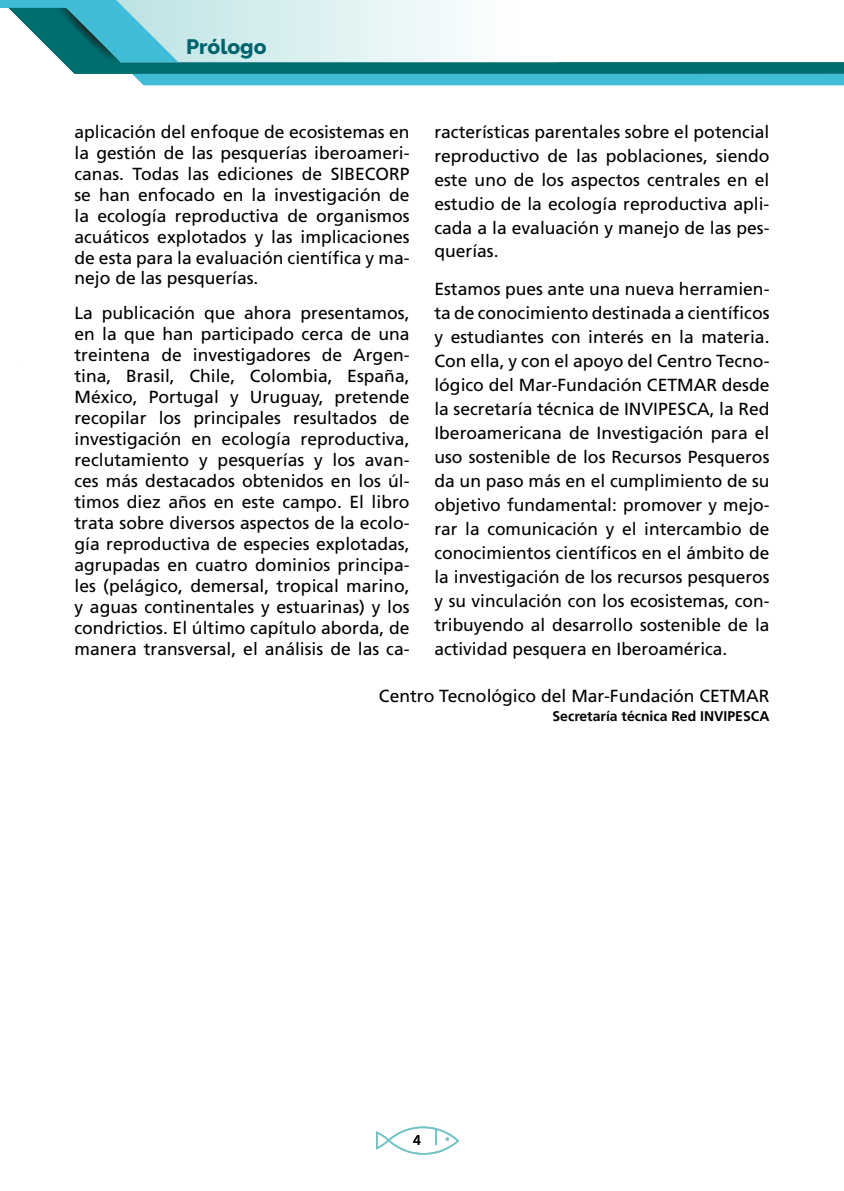
<style>
.page{position:relative;width:844px;height:1191px;background:#fff}
.page>*{position:absolute;margin:0;border:0;box-sizing:border-box;transform-origin:0 0}
.t1{font:800 21px "Raleway";color:#00646e}
.t2{font:17.5px/21px "Frutiger";color:#000;text-align:justify}
.t3{font:700 14px "Frutiger";color:#000}
.t4{font:14px "Frutiger";color:#000}
</style>
<div class="page">
<svg style="left:0;top:0;width:844px;height:85px"></svg>
<svg style="left:376px;top:1126px;width:83px;height:28px"></svg>
<p class="t1" style="left:186px;top:35px;width:106px">Capítulo 6</p>
<p class="t1" style="left:186px;top:35px;width:82px">Prólogo</p>
<p class="t2" style="left:74px;top:121px;width:336px">aplicación del enfoque de ecosistemas en la gestión de las pesquerías iberoameri&shy;canas. Todas las ediciones de SIBECORP se han enfocado en la investigación de la ecología reproductiva de organismos acuáticos explotados y las implicaciones de esta para la evaluación científica y ma&shy;nejo de las pesquerías.</p>
<p class="t2" style="left:74px;top:303px;width:336px">La publicación que ahora presentamos, en la que han participado cerca de una treintena de investigadores de Argen&shy;tina, Brasil, Chile, Colombia, España, México, Portugal y Uruguay, pretende recopilar los principales resultados de investigación en ecología reproductiva, reclutamiento y pesquerías y los avan&shy;ces más destacados obtenidos en los úl&shy;timos diez años en este campo. El libro trata sobre diversos aspectos de la ecolo&shy;gía reproductiva de especies explotadas, agrupadas en cuatro dominios principa&shy;les (pelágico, demersal, tropical marino, y aguas continentales y estuarinas) y los condrictios. El último capítulo aborda, de manera transversal, el análisis de las ca-</p>
<p class="t2" style="left:434px;top:119px;width:336px;line-height:24px">racterísticas parentales sobre el potencial reproductivo de las poblaciones, siendo este uno de los aspectos centrales en el estudio de la ecología reproductiva apli&shy;cada a la evaluación y manejo de las pes&shy;querías.</p>
<p class="t2" style="left:434px;top:277px;width:336px;line-height:24px">Estamos pues ante una nueva herramien&shy;ta de conocimiento destinada a científicos y estudiantes con interés en la materia.<br>Con ella, y con el apoyo del Centro Tecno&shy;lógico del Mar-Fundación CETMAR desde la secretaría técnica de INVIPESCA, la Red Iberoamericana de Investigación para el uso sostenible de los Recursos Pesqueros da un paso más en el cumplimiento de su objetivo fundamental: promover y mejo&shy;rar la comunicación y el intercambio de conocimientos científicos en el ámbito de la investigación de los recursos pesqueros y su vinculación con los ecosistemas, con&shy;tribuyendo al desarrollo sostenible de la actividad pesquera en Iberoamérica.</p>
<p class="t2" style="left:379px;top:685px;width:392px">Centro Tecnológico del Mar-Fundación CETMAR</p>
<p class="t3" style="left:552px;top:708px;width:218px">Secretaría técnica Red INVIPESCA</p>
<p class="t4" style="left:413px;top:1132px;width:9px">4</p>
</div>
